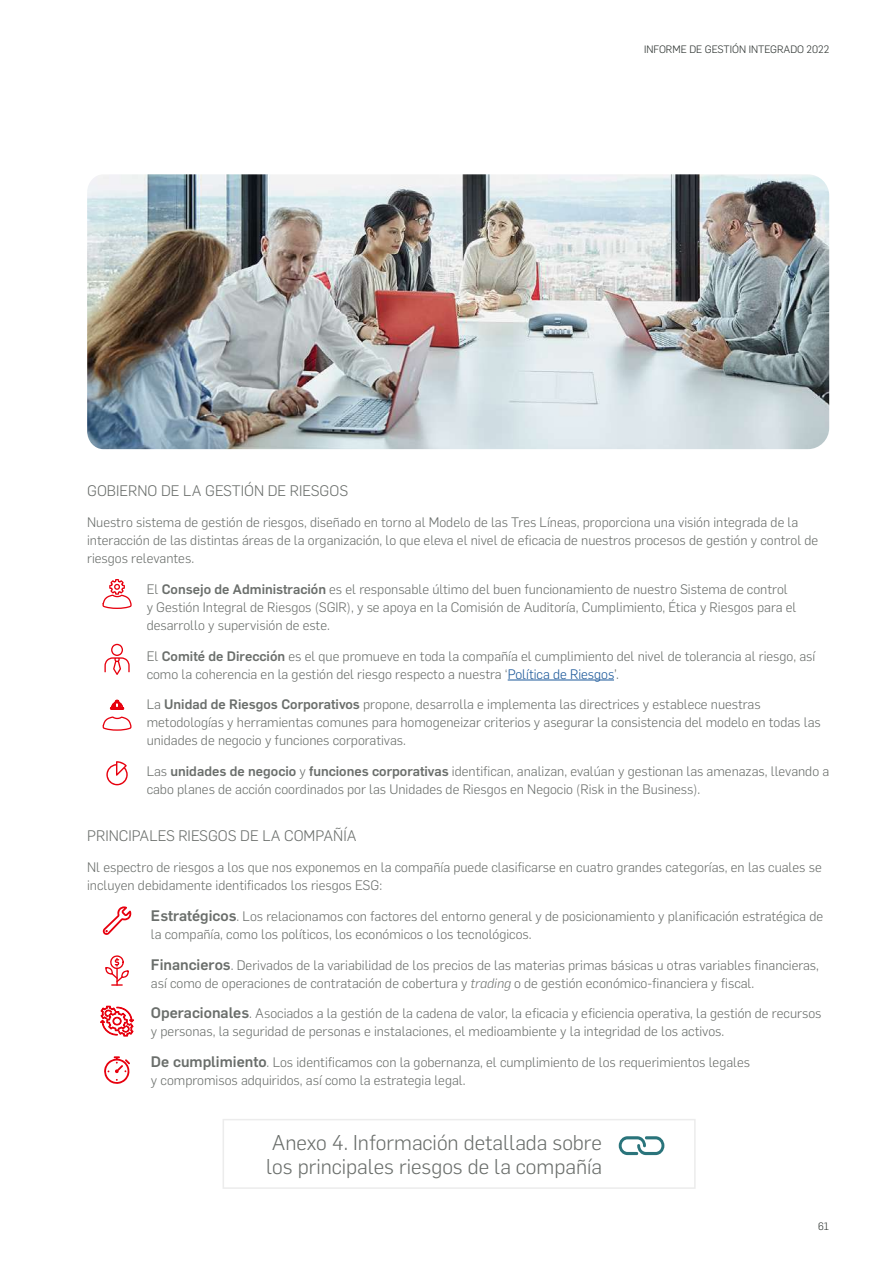
<style>
.page{position:relative;width:893px;height:1263px;background:#fff}
.page>*{position:absolute;margin:0;border:0;box-sizing:border-box;transform-origin:0 0}
.t1{font:300 21px/24px "Flama";color:#6a6e6b}
.t2{font:300 15px "Flama";color:#6a6e6b}
.t3{font:300 13.5px/18px "Flama";color:#6a6e6b}
.t4{font:300 10.5px "Flama";color:#292f2c}
.s1{font-weight:500}
.s2{color:#1b5899}
.s3{font-weight:500;font-size:15px}
.s4{font-style:italic}
</style>
<div class="page">
<hr style="left:508px;top:680px;width:106px;height:1px;background:#1b5899">
<svg style="left:102px;top:579px;width:30px;height:30px"></svg>
<svg style="left:104px;top:644px;width:26px;height:31px"></svg>
<svg style="left:102px;top:716px;width:30px;height:15px"></svg>
<svg style="left:110px;top:700px;width:14px;height:10px"></svg>
<svg style="left:106px;top:761px;width:22px;height:24px"></svg>
<img style="left:87px;top:174px;width:742px;height:275px">
<svg style="left:103px;top:906px;width:29px;height:29px"></svg>
<svg style="left:105px;top:955px;width:24px;height:31px"></svg>
<svg style="left:100px;top:1005px;width:34px;height:32px"></svg>
<svg style="left:104px;top:1056px;width:26px;height:28px"></svg>
<svg style="left:619px;top:1136px;width:45px;height:19px"></svg>
<div style="left:223px;top:1119px;width:473px;height:70px;border:2px solid #ececec"></div>
<p class="t4" style="left:644px;top:42px;width:187px">INFORME DE GESTIÓN INTEGRADO 2022</p>
<p class="t2" style="left:87px;top:481px;width:262px">GOBIERNO DE LA GESTIÓN DE RIESGOS</p>
<p class="t3" style="left:87px;top:513px;width:733px">Nuestro sistema de gestión de riesgos, diseñado en torno al Modelo de las Tres Líneas, proporciona una visión integrada de la interacción de las distintas áreas de la organización, lo que eleva el nivel de eficacia de nuestros procesos de gestión y control de riesgos relevantes.</p>
<p class="t3" style="left:147px;top:579px;width:651px">El <span class="s1">Consejo de Administración</span> es el responsable último del buen funcionamiento de nuestro Sistema de control y Gestión Integral de Riesgos (SGIR), y se apoya en la Comisión de Auditoría, Cumplimiento, Ética y Riesgos para el desarrollo y supervisión de este.</p>
<p class="t3" style="left:147px;top:646px;width:670px">El <span class="s1">Comité de Dirección</span> es el que promueve en toda la compañía el cumplimiento del nivel de tolerancia al riesgo, así como la coherencia en la gestión del riesgo respecto a nuestra ‘<span class="s2">Política de Riesgos</span>’.</p>
<p class="t3" style="left:147px;top:695px;width:676px">La <span class="s1">Unidad de Riesgos Corporativos</span> propone, desarrolla e implementa las directrices y establece nuestras metodologías y herramientas comunes para homogeneizar criterios y asegurar la consistencia del modelo en todas las unidades de negocio y funciones corporativas.</p>
<p class="t3" style="left:147px;top:762px;width:684px">Las <span class="s1">unidades de negocio</span> y <span class="s1">funciones corporativas</span> identifican, analizan, evalúan y gestionan las amenazas, llevando a cabo planes de acción coordinados por las Unidades de Riesgos en Negocio (Risk in the Business).</p>
<p class="t2" style="left:87px;top:826px;width:271px">PRINCIPALES RIESGOS DE LA COMPAÑÍA</p>
<p class="t3" style="left:87px;top:857px;width:736px">Nl espectro de riesgos a los que nos exponemos en la compañía puede clasificarse en cuatro grandes categorías, en las cuales se incluyen debidamente identificados los riesgos ESG:</p>
<p class="t3" style="left:151px;top:906px;width:674px"><span class="s3">Estratégicos</span>. Los relacionamos con factores del entorno general y de posicionamiento y planificación estratégica de la compañía, como los políticos, los económicos o los tecnológicos.</p>
<p class="t3" style="left:151px;top:955px;width:670px"><span class="s3">Financieros</span>. Derivados de la variabilidad de los precios de las materias primas básicas u otras variables financieras, así como de operaciones de contratación de cobertura y <span class="s4">trading</span> o de gestión económico-financiera y fiscal.</p>
<p class="t3" style="left:151px;top:1004px;width:672px"><span class="s3">Operacionales</span>. Asociados a la gestión de la cadena de valor, la eficacia y eficiencia operativa, la gestión de recursos y personas, la seguridad de personas e instalaciones, el medioambiente y la integridad de los activos.</p>
<p class="t3" style="left:151px;top:1052px;width:601px"><span class="s3">De cumplimiento</span>. Los identificamos con la gobernanza, el cumplimiento de los requerimientos legales y compromisos adquiridos, así como la estrategia legal.</p>
<h1 class="t1" style="left:266px;top:1129px;width:337px">Anexo 4. Información detallada sobre los principales riesgos de la compañía</h1>
<p class="t4" style="left:818px;top:1219px;width:12px">61</p>
</div>
